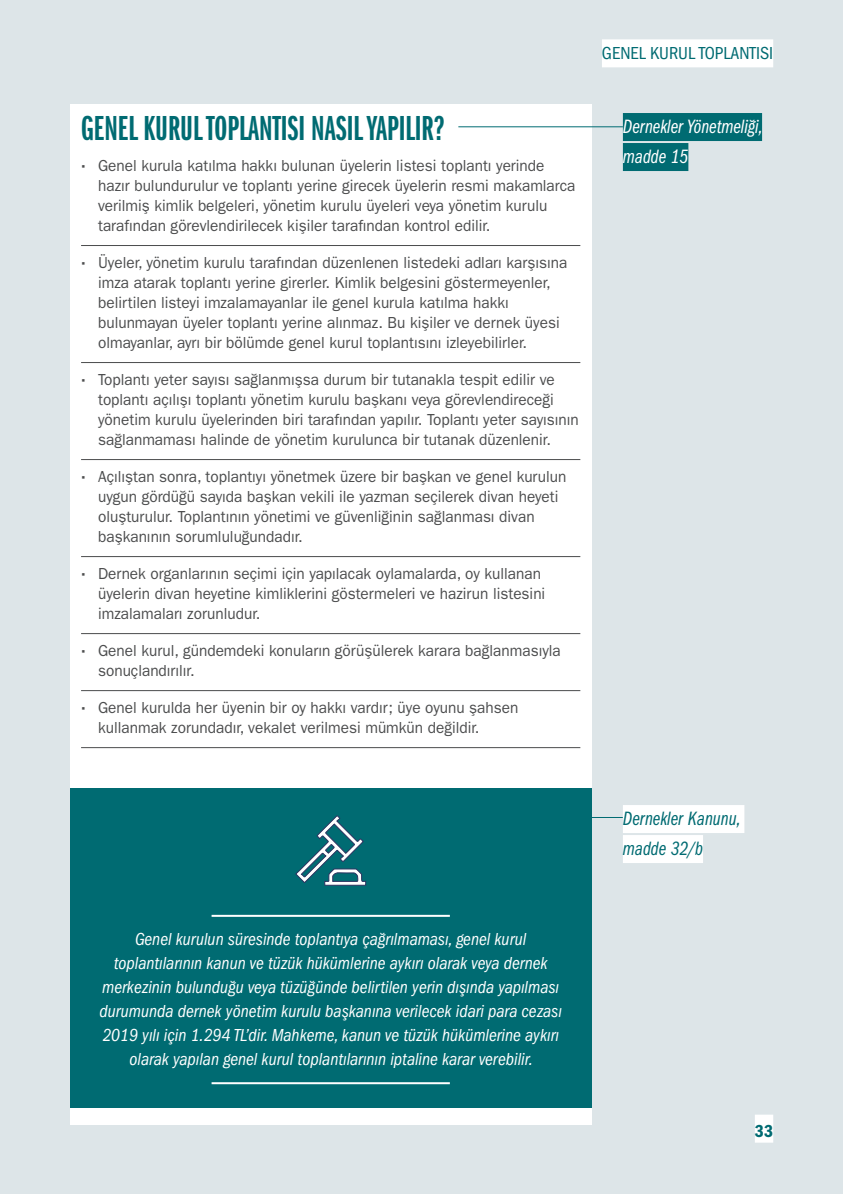
<style>
.page{position:relative;width:843px;height:1194px;background:#fff}
.page>*{position:absolute;margin:0;border:0;box-sizing:border-box;transform-origin:0 0}
.t1{font:36px "ITC Franklin Gothic Std Dm X Cp";color:#006b72}
.t2{font:20px/30px "ITC Franklin Gothic Std Bk Cp It";color:#fff}
.t3{font:20px/30px "ITC Franklin Gothic Std Bk Cp It";color:#006b72}
.t4{font:italic condensed 18px/24px "ITC Franklin Gothic Std";color:#fff;text-align:center}
.t5{font:condensed 18px "ITC Franklin Gothic Std";color:#006b72}
.t6{font:18px "ITC Franklin Gothic Std Dm Cd";color:#006b72}
.t7{font:16px/20px "ITC Franklin Gothic Std";color:#4b4c4d;scale:.96 1}
.s1{font-weight:600}
</style>
<div class="page">
<div style="left:2px;top:0;width:840px;height:1194px;background:#dde5e8"></div>
<hr style="left:0;top:0;width:2px;height:1194px;background:#dde5e8">
<div style="left:70px;top:104px;width:521px;height:1020px;background:#fff"></div>
<div style="left:601px;top:39px;width:172px;height:28px;background:#fff"></div>
<div style="left:754px;top:1115px;width:19px;height:28px;background:#fff"></div>
<hr style="left:81px;top:245px;width:499px;height:1px;background:#4b4c4d">
<hr style="left:81px;top:362px;width:499px;height:1px;background:#4b4c4d">
<hr style="left:81px;top:459px;width:499px;height:1px;background:#4b4c4d">
<hr style="left:81px;top:556px;width:499px;height:1px;background:#4b4c4d">
<hr style="left:81px;top:633px;width:499px;height:1px;background:#4b4c4d">
<hr style="left:81px;top:690px;width:499px;height:1px;background:#4b4c4d">
<hr style="left:81px;top:747px;width:499px;height:1px;background:#4b4c4d">
<div style="left:622px;top:113px;width:140px;height:28px;background:#006b72"></div>
<div style="left:622px;top:143px;width:66px;height:28px;background:#006b72"></div>
<hr style="left:458px;top:126px;width:164px;height:1px;background:#006b72">
<div style="left:70px;top:789px;width:521px;height:319px;background:#006b72"></div>
<hr style="left:211px;top:915px;width:239px;height:2px;background:#fff">
<hr style="left:211px;top:1082px;width:239px;height:2px;background:#fff">
<svg style="left:295px;top:815px;width:71px;height:71px"></svg>
<hr style="left:580px;top:817px;width:42px;height:1px;background:#006b72">
<div style="left:622px;top:805px;width:122px;height:28px;background:#fff"></div>
<div style="left:622px;top:835px;width:81px;height:28px;background:#fff"></div>
<h1 class="t1" style="left:81px;top:108px;width:365px">GENEL KURUL TOPLANTISI NASIL YAPILIR?</h1>
<p class="t7" style="left:98px;top:156px;width:498px;text-indent:-17px"><span class="s1">∙</span> Genel kurula katılma hakkı bulunan üyelerin listesi toplantı yerinde hazır bulundurulur ve toplantı yerine girecek üyelerin resmi makamlarca verilmiş kimlik belgeleri, yönetim kurulu üyeleri veya yönetim kurulu tarafından görevlendirilecek kişiler tarafından kontrol edilir.</p>
<p class="t7" style="left:98px;top:253px;width:490px;text-indent:-17px"><span class="s1">∙</span> Üyeler, yönetim kurulu tarafından düzenlenen listedeki adları karşısına imza atarak toplantı yerine girerler. Kimlik belgesini göstermeyenler, belirtilen listeyi imzalamayanlar ile genel kurula katılma hakkı bulunmayan üyeler toplantı yerine alınmaz. Bu kişiler ve dernek üyesi olmayanlar, ayrı bir bölümde genel kurul toplantısını izleyebilirler.</p>
<p class="t7" style="left:98px;top:370px;width:502px;text-indent:-17px"><span class="s1">∙</span> Toplantı yeter sayısı sağlanmışsa durum bir tutanakla tespit edilir ve toplantı açılışı toplantı yönetim kurulu başkanı veya görevlendireceği yönetim kurulu üyelerinden biri tarafından yapılır. Toplantı yeter sayısının sağlanmaması halinde de yönetim kurulunca bir tutanak düzenlenir.</p>
<p class="t7" style="left:98px;top:467px;width:489px;text-indent:-17px"><span class="s1">∙</span> Açılıştan sonra, toplantıyı yönetmek üzere bir başkan ve genel kurulun uygun gördüğü sayıda başkan vekili ile yazman seçilerek divan heyeti oluşturulur. Toplantının yönetimi ve güvenliğinin sağlanması divan başkanının sorumluluğundadır.</p>
<p class="t7" style="left:98px;top:564px;width:467px;text-indent:-17px"><span class="s1">∙</span> Dernek organlarının seçimi için yapılacak oylamalarda, oy kullanan üyelerin divan heyetine kimliklerini göstermeleri ve hazirun listesini imzalamaları zorunludur.</p>
<p class="t7" style="left:98px;top:641px;width:483px;text-indent:-17px"><span class="s1">∙</span> Genel kurul, gündemdeki konuların görüşülerek karara bağlanmasıyla sonuçlandırılır.</p>
<p class="t7" style="left:98px;top:698px;width:439px;text-indent:-17px"><span class="s1">∙</span> Genel kurulda her üyenin bir oy hakkı vardır; üye oyunu şahsen kullanmak zorundadır, vekalet verilmesi mümkün değildir.</p>
<p class="t5" style="left:601px;top:43px;width:173px">GENEL KURUL TOPLANTISI</p>
<p class="t2" style="left:622px;top:112px;width:142px">Dernekler Yönetmeliği, madde 15</p>
<p class="t4" style="left:99px;top:927px;width:464px">Genel kurulun süresinde toplantıya çağrılmaması, genel kurul toplantılarının kanun ve tüzük hükümlerine aykırı olarak veya dernek merkezinin bulunduğu veya tüzüğünde belirtilen yerin dışında yapılması durumunda dernek yönetim kurulu başkanına verilecek idari para cezası 2019 yılı için 1.294 TL’dir. Mahkeme, kanun ve tüzük hükümlerine aykırı olarak yapılan genel kurul toplantılarının iptaline karar verebilir.</p>
<p class="t3" style="left:622px;top:804px;width:119px">Dernekler Kanunu, madde 32/b</p>
<p class="t6" style="left:754px;top:1120px;width:20px">33</p>
</div>
